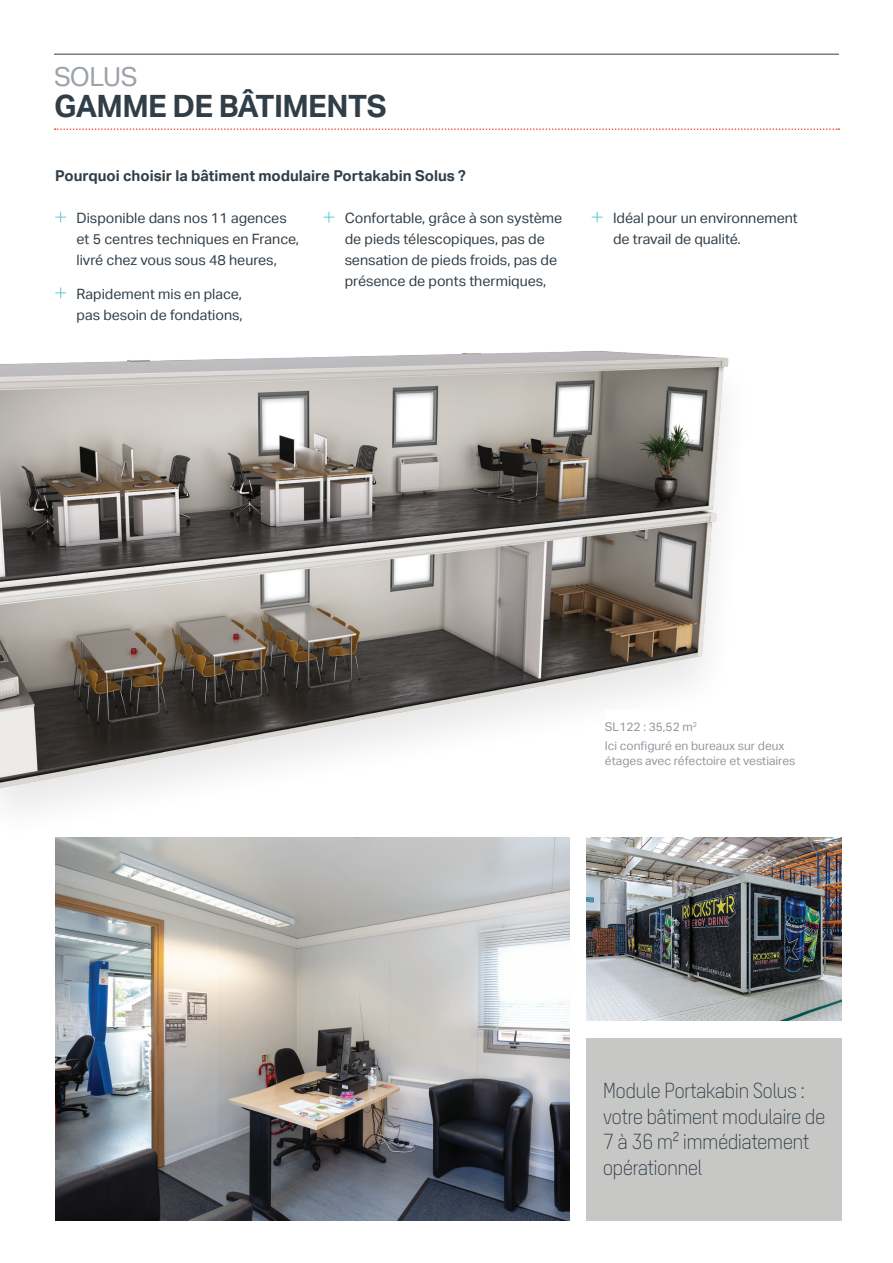
<style>
.page{position:relative;width:893px;height:1263px;background:#fff}
.page>*{position:absolute;margin:0;border:0;box-sizing:border-box;transform-origin:0 0}
.t1{font:700 30.75px "Aktiv Grotesk";letter-spacing:-.02em;color:#313e48}
.t2{font:26.25px "Aktiv Grotesk";letter-spacing:-.03em;color:#9da2a8}
.t3{font:19.5px/25.5px "Modula Text";color:#313e48}
.Body_Copy{font:700 15px "Aktiv Grotesk";color:#313e48}
.Body_copy_bullets_white{font:14.25px/21px "Aktiv Grotesk";color:#313e48}
.PRODUCT_LABEL{font:12px/15px "Aktiv Grotesk";color:#93989f}
</style>
<div class="page">
<hr style="left:54px;top:54px;width:785px;height:1px;background:#313e48">
<svg style="left:55px;top:128px;width:784px;height:2px"></svg>
<svg style="left:55px;top:212px;width:11px;height:11px"></svg>
<svg style="left:55px;top:287px;width:11px;height:11px"></svg>
<svg style="left:323px;top:212px;width:11px;height:11px"></svg>
<svg style="left:592px;top:212px;width:11px;height:11px"></svg>
<img style="left:55px;top:844px;width:515px;height:376px">
<img style="left:587px;top:838px;width:255px;height:182px">
<div style="left:0;top:343px;width:758px;height:501px;background:#231f20;opacity:.1"></div>
<img style="left:0;top:343px;width:736px;height:455px">
<div style="left:587px;top:1037px;width:255px;height:183px;background:#c7c7c5"></div>
<div style="left:605px;top:710px;width:202px;height:67px;background:#fff"></div>
<p class="t2" style="left:54px;top:62px;width:85px">SOLUS</p>
<p class="t1" style="left:54px;top:89px;width:334px">GAMME DE BÂTIMENTS</p>
<p class="Body_Copy" style="left:55px;top:167px;width:412px">Pourquoi choisir la bâtiment modulaire Portakabin Solus ?</p>
<p class="Body_copy_bullets_white" style="left:77px;top:207px;width:224px">Disponible dans nos 11 agences et 5 centres techniques en France, livré chez vous sous 48 heures,</p>
<p class="Body_copy_bullets_white" style="left:77px;top:283px;width:168px">Rapidement mis en place, pas besoin de fondations,</p>
<p class="Body_copy_bullets_white" style="left:345px;top:207px;width:219px">Confortable, grâce à son système de pieds télescopiques, pas de sensation de pieds froids, pas de présence de ponts thermiques,</p>
<p class="Body_copy_bullets_white" style="left:613px;top:207px;width:186px">Idéal pour un environnement de travail de qualité.</p>
<p class="PRODUCT_LABEL" style="left:605px;top:719px;width:94px">SL122 : 35,52 m<sup>2</sup></p>
<p class="PRODUCT_LABEL" style="left:605px;top:738px;width:192px">Ici configuré en bureaux sur deux étages avec réfectoire et vestiaires</p>
<p class="t3" style="left:603px;top:1078px;width:223px">Module Portakabin Solus : votre bâtiment modulaire de<br>7 à 36 m² immédiatement opérationnel</p>
</div>
